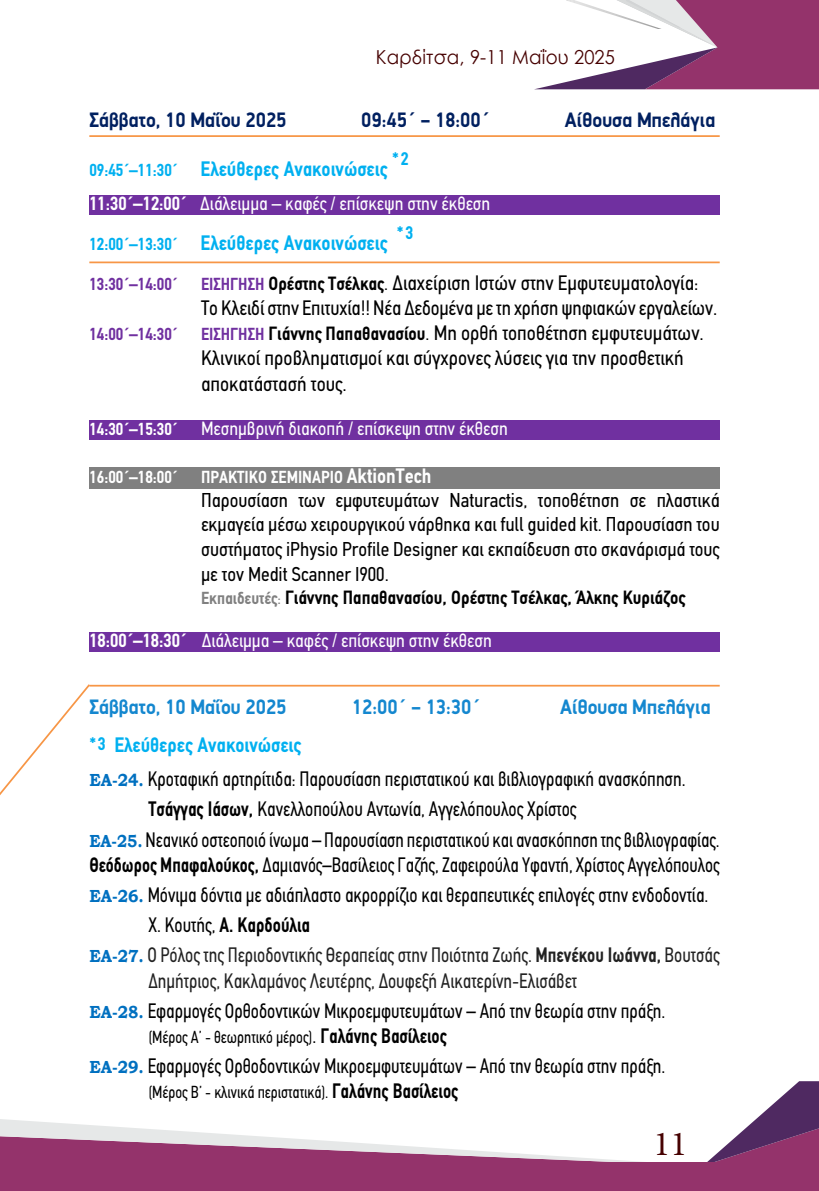
<style>
.page{position:relative;width:819px;height:1191px;background:#fff}
.page>*{position:absolute;margin:0;border:0;box-sizing:border-box;transform-origin:0 0}
.t1{font:35px "Minion Pro";color:#460000}
.t2{font:21px/30.1px "PF Din Text Condensed";color:#000;scale:.9 1}
.t3{font:21px/25.2px "PF Din Text Condensed";color:#000}
.t4{font:21px "PF Din Text Condensed";color:#000;scale:.88 1}
.t5{font:21px "PF Din Text Condensed";color:#222;scale:.9 1}
.t6{font:700 21px "PF Din Text Condensed";color:#00b0f0}
.t7{font:700 21px "PF Din Display";color:#002060;scale:.9 1}
.t8{font:700 21px "PF Din Display";color:#1487cf;scale:.9 1}
.t9{font:700 21px "PF Din Text Condensed";color:#000;scale:.9 1}
.t10{font:20.12px/24.5px "PF Din Text Condensed";color:#000;text-align:justify}
.t11{font:19.25px "PF Din Text Condensed";color:#fff}
.t12{font:700 19.25px "PF Din Text Condensed";color:#000}
.t13{font:19.25px "Century Gothic";letter-spacing:.01em;color:#460000;scale:.95 1}
.t14{font:700 18.38px "PF Din Text Condensed";color:#00b0f0}
.t15{font:17.5px "PF Din Text Condensed";color:#000;scale:.9 1}
.t16{font:700 17.5px "PF Din Text Condensed";color:#fff}
.t17{font:700 17.5px "PF Din Text Condensed";color:#7030a0}
.s1{font-size:17.5px}
.s2{font-weight:700}
.s3{font-weight:700;font-size:17.5px;color:#7030a0}
.s4{font-weight:700;font-size:19.25px}
.s5{font-size:19.25px}
.s6{font-weight:700;font-size:17.5px}
.s7{font-size:21px}
.s8{font-size:17.5px;color:#808080}
.s9{font-weight:400;font-size:17.5px;color:#808080}
.s10{font-weight:700;font-size:18.38px;color:#00b0f0}
.s11{font-weight:700;color:#00b0f0}
.s12{font-family:"Bookman Old Style";font-weight:700;font-size:17.5px;color:#0070c0}
.s13{font-weight:400}
.s14{color:#222}
.s15{font-weight:700;font-size:21px}
</style>
<div class="page">
<svg style="left:536px;top:0;width:283px;height:89px"></svg>
<img style="left:566px;top:0;width:95px;height:29px">
<svg style="left:0;top:1081px;width:819px;height:82px"></svg>
<div style="left:0;top:1163px;width:819px;height:28px;background:#94336b"></div>
<div style="left:89px;top:195px;width:630px;height:20px;background:#7030a0"></div>
<div style="left:89px;top:420px;width:630px;height:19px;background:#7030a0"></div>
<div style="left:89px;top:467px;width:630px;height:21px;background:#808080"></div>
<div style="left:89px;top:632px;width:630px;height:19px;background:#7030a0"></div>
<svg style="left:0;top:684px;width:92px;height:112px"></svg>
<hr style="left:89px;top:685px;width:630px;height:1px;background:#f79646">
<hr style="left:89px;top:135px;width:630px;height:2px;background:#f79646">
<hr style="left:89px;top:261px;width:630px;height:2px;background:#f79646">
<p class="t13" style="left:376px;top:44px;width:253px">Καρδίτσα, 9-11 Μαΐου 2025</p>
<p class="t7" style="left:89px;top:107px;width:220px">Σάββατο, 10 Μαΐου 2025</p>
<p class="t7" style="left:361px;top:107px;width:144px">09:45΄ – 18:00΄</p>
<p class="t7" style="left:564px;top:107px;width:169px">Αίθουσα Μπελάγια</p>
<p class="t6" style="left:89px;top:156px;width:299px"><span class="s1">09:45΄–11:30΄</span> Ελεύθερες Ανακοινώσεις</p>
<p class="t14" style="left:392px;top:148px;width:18px">*2</p>
<p class="t11" style="left:89px;top:192px;width:402px"><span class="s2">11:30΄–12:00΄</span> Διάλειμμα – καφές / επίσκεψη στην έκθεση</p>
<p class="t6" style="left:89px;top:230px;width:299px"><span class="s1">12:00΄–13:30΄</span> Ελεύθερες Ανακοινώσεις</p>
<p class="t14" style="left:397px;top:222px;width:18px">*3</p>
<p class="t17" style="left:89px;top:273px;width:90px">13:30΄–14:00΄</p>
<p class="t3" style="left:201px;top:270px;width:517px"><span class="s3">ΕΙΣΗΓΗΣΗ</span> <span class="s4">Ορέστης Τσέλκας</span><span class="s5">.</span> Διαχείριση Ιστών στην Εμφυτευματολογία:<br>Το Κλειδί στην Επιτυχία!! Νέα Δεδομένα με τη χρήση ψηφιακών εργαλείων.</p>
<p class="t17" style="left:89px;top:324px;width:90px">14:00΄–14:30΄</p>
<p class="t3" style="left:201px;top:320px;width:504px"><span class="s3">ΕΙΣΗΓΗΣΗ</span> <span class="s4">Γιάννης Παπαθανασίου</span><span class="s5">.</span> Μη ορθή τοποθέτηση εμφυτευμάτων.<br>Κλινικοί προβληματισμοί και σύγχρονες λύσεις για την προσθετική αποκατάστασή τους.</p>
<p class="t11" style="left:89px;top:417px;width:420px"><span class="s6">14:30΄–15:30΄</span> Μεσημβρινή διακοπή / επίσκεψη στην έκθεση</p>
<p class="t16" style="left:89px;top:467px;width:90px">16:00΄–18:00΄</p>
<p class="t16" style="left:201px;top:467px;width:232px">ΠΡΑΚΤΙΚΟ ΣΕΜΙΝΑΡΙΟ <span class="s7">AktionTech</span></p>
<p class="t10" style="left:201px;top:488px;width:520px">Παρουσίαση των εμφυτευμάτων Naturactis, τοποθέτηση σε πλαστικά εκμαγεία μέσω χειρουργικού νάρθηκα και full guided kit. Παρουσίαση του συστήματος iPhysio Profile Designer και εκπαίδευση στο σκανάρισμά τους με τον Medit Scanner I900.</p>
<p class="t12" style="left:201px;top:586px;width:486px"><span class="s8">Εκπαιδευτές</span><span class="s9">:</span> Γιάννης Παπαθανασίου, Ορέστης Τσέλκας, Άλκης Κυριάζος</p>
<p class="t11" style="left:89px;top:629px;width:404px"><span class="s2">18:00΄–18:30΄</span> Διάλειμμα – καφές / επίσκεψη στην έκθεση</p>
<p class="t8" style="left:89px;top:693px;width:220px">Σάββατο, 10 Μαΐου 2025</p>
<p class="t8" style="left:352px;top:693px;width:144px">12:00΄ – 13:30΄</p>
<p class="t8" style="left:560px;top:693px;width:169px">Αίθουσα Μπελάγια</p>
<p class="t2" style="left:89px;top:727px;width:664px;line-height:34.6px"><span class="s10">*3</span> <span class="s11">Ελεύθερες Ανακοινώσεις<br></span><span class="s12">EΑ-24.</span> Κροταφική αρτηρίτιδα: Παρουσίαση περιστατικού και βιβλιογραφική ανασκόπηση.</p>
<p class="t2" style="left:89px;top:794px;width:702px;text-indent:59px"><span class="s2">Τσάγγας Ιάσων,</span> Kανελλοπούλου Αντωνία, Αγγελόπουλος Χρίστος<br><span class="s12">EΑ-25.</span> Νεανικό οστεοποιό ίνωμα – Παρουσίαση περιστατικού και ανασκόπηση της βιβλιογραφίας.</p>
<p class="t4" style="left:89px;top:852px;width:717px"><span class="s2">Θεόδωρος Μπαφαλούκος,</span> Δαμιανός–Βασίλειος Γαζής, Ζαφειρούλα Υφαντή, Χρίστος Αγγελόπουλος</p>
<p class="t2" style="left:89px;top:880px;width:689px"><span class="s12">EΑ-26.</span> Μόνιμα δόντια με αδιάπλαστο ακρορρίζιο και θεραπευτικές επιλογές στην ενδοδοντία.</p>
<p class="t9" style="left:148px;top:912px;width:181px"><span class="s13">Χ. Κουτής,</span> A. Kαρδούλια</p>
<p class="t5" style="left:89px;top:943px;width:701px"><span class="s12">EΑ-27.</span> Ο Ρόλος της Περιοδοντικής Θεραπείας στην Ποιότητα Ζωής. <span class="s2">Μπενέκου Ιωάννα,</span> Βουτσάς</p>
<p class="t2" style="left:89px;top:965px;width:641px;text-indent:59px"><span class="s14">Δημήτριος, Κακλαμάνος Λευτέρης, Δουφεξή Αικατερίνη-Ελισάβετ<br></span><span class="s12">EΑ-28.</span> Εφαρμογές Ορθοδοντικών Μικροεμφυτευμάτων – Από την θεωρία στην πράξη.</p>
<p class="t15" style="left:148px;top:1026px;width:333px">(Μέρος Α’ - θεωρητικό μέρος)<span class="s7">.</span> <span class="s15">Γαλάνης Βασίλειος</span></p>
<p class="t2" style="left:89px;top:1051px;width:641px"><span class="s12">EΑ-29.</span> Εφαρμογές Ορθοδοντικών Μικροεμφυτευμάτων – Από την θεωρία στην πράξη.</p>
<p class="t15" style="left:148px;top:1082px;width:345px">(Μέρος Β’ - κλινικά περιστατικά). <span class="s15">Γαλάνης Βασίλειος</span></p>
<h1 class="t1" style="left:653px;top:1120px;width:35px">11</h1>
</div>
